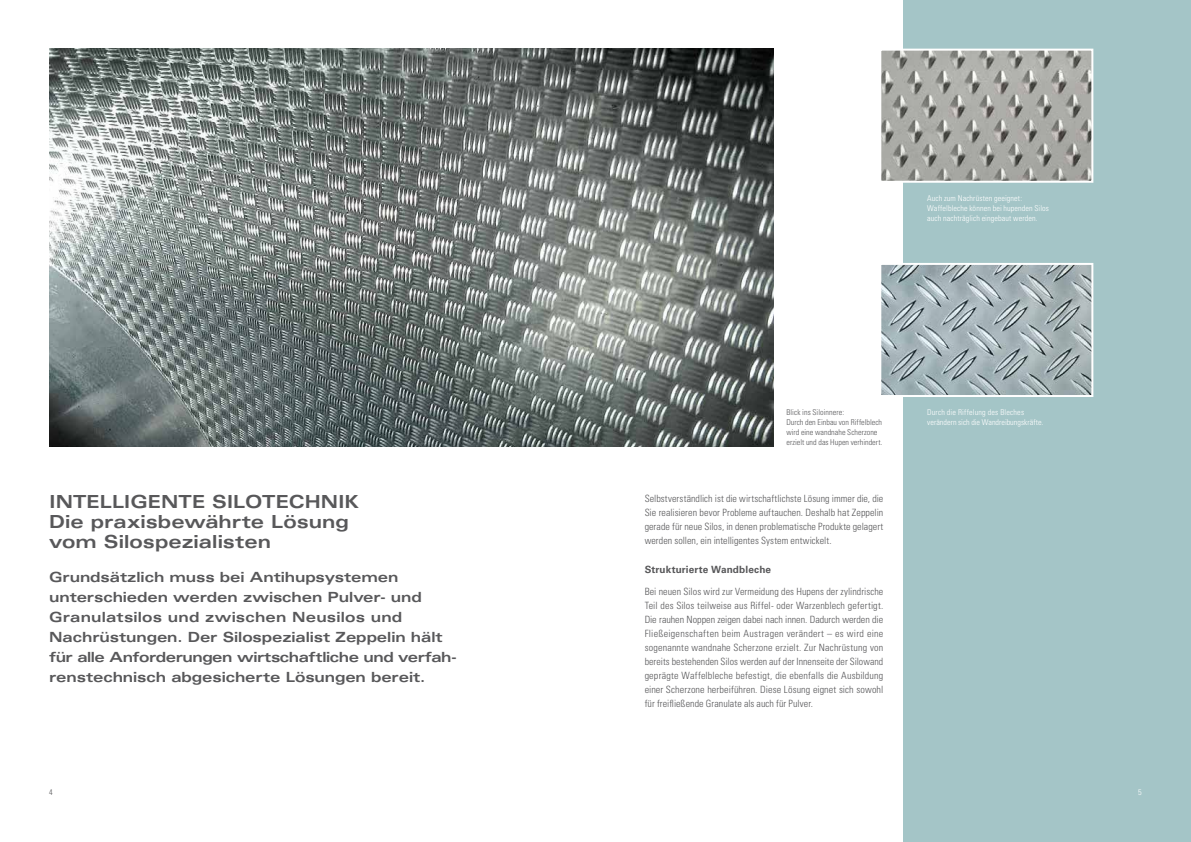
<style>
.page{position:relative;width:1191px;height:842px;background:#fff}
.page>*{position:absolute;margin:0;border:0;box-sizing:border-box;transform-origin:0 0}
.t1{font:700 expanded 18px/20px "Univers LT Std";color:#58585a}
.t2{font:700 expanded 14px/20px "Univers LT Std";letter-spacing:-.005em;color:#58585a}
.t3{font:300 condensed 10px/14px "Univers LT Std";letter-spacing:.005em;color:#58585a;text-align:justify}
.t4{font:700 10px "Univers LT Std";letter-spacing:.015em;color:#58585a}
.t5{font:300 condensed 8px/10px "Univers LT Std";letter-spacing:.015em;color:#fff}
.t6{font:300 condensed 8px/10px "Univers LT Std";letter-spacing:.005em;color:#58585a}
</style>
<div class="page">
<div style="left:903px;top:0;width:288px;height:842px;background:#a4c5c7"></div>
<img style="left:49px;top:49px;width:725px;height:397px">
<img style="left:882px;top:52px;width:208px;height:128px">
<div style="left:879px;top:49px;width:214px;height:134px;border:2px solid #fff"></div>
<img style="left:882px;top:266px;width:208px;height:128px">
<div style="left:879px;top:263px;width:214px;height:134px;border:2px solid #fff"></div>
<h1 class="t1" style="left:49px;top:492px;width:311px">INTELLIGENTE SILOTECHNIK<br>Die praxisbewährte Lösung vom Silospezialisten</h1>
<p class="t2" style="left:49px;top:567px;width:408px">Grundsätzlich muss bei Antihupsystemen unterschieden werden zwischen Pulver- und Granulatsilos und zwischen Neusilos und Nachrüstungen. Der Silospezialist Zeppelin hält für alle Anforderungen wirtschaftliche und verfah&shy;renstechnisch abgesicherte Lösungen bereit.</p>
<p class="t5" style="left:927px;top:194px;width:123px">Auch zum Nachrüsten geeignet:<br>Waffelbleche können bei hupenden Silos auch nachträglich eingebaut werden.</p>
<p class="t6" style="left:786px;top:408px;width:98px">Blick ins Siloinnere:<br>Durch den Einbau von Riffelblech wird eine wandnahe Scherzone erzielt und das Hupen verhindert.</p>
<p class="t3" style="left:644px;top:491px;width:240px">Selbstverständlich ist die wirtschaftlichste Lösung immer die, die Sie realisieren bevor Probleme auftauchen. Deshalb hat Zeppelin gerade für neue Silos, in denen problematische Produkte gelagert werden sollen, ein intelligentes System entwickelt.</p>
<p class="t4" style="left:644px;top:564px;width:128px">Strukturierte Wandbleche</p>
<p class="t3" style="left:644px;top:585px;width:240px">Bei neuen Silos wird zur Vermeidung des Hupens der zylindrische Teil des Silos teilweise aus Riffel- oder Warzenblech gefertigt.<br>Die rauhen Noppen zeigen dabei nach innen. Dadurch werden die Fließeigenschaften beim Austragen verändert – es wird eine sogenannte wandnahe Scherzone erzielt. Zur Nachrüstung von bereits bestehenden Silos werden auf der Innenseite der Silowand geprägte Waffelbleche befestigt, die ebenfalls die Ausbildung einer Scherzone herbeiführen. Diese Lösung eignet sich sowohl für freifließende Granulate als auch für Pulver.</p>
<p class="t5" style="left:927px;top:408px;width:118px">Durch die Riffelung des Bleches verändern sich die Wandreibungskräfte.</p>
<p class="t6" style="left:49px;top:787px;width:5px">4</p>
<p class="t5" style="left:1138px;top:787px;width:5px">5</p>
</div>
